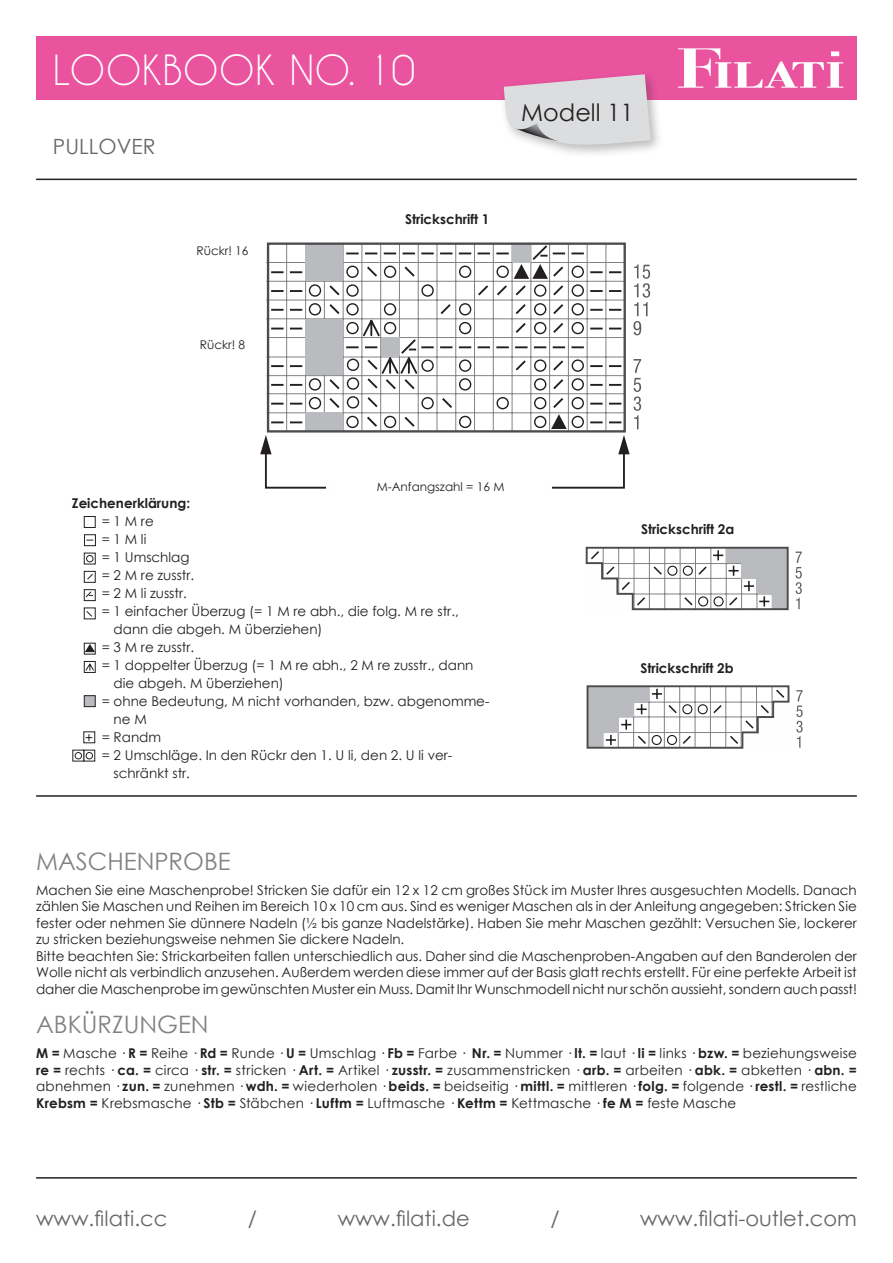
<style>
.page{position:relative;width:893px;height:1263px;background:#fff}
.page>*{position:absolute;margin:0;border:0;box-sizing:border-box;transform-origin:0 0}
.t1{font:39px "Caviar Dreams";color:#fff}
.t2{font:24px "Century Gothic";color:#808285}
.t3{font:24px "Century Gothic";color:#231f20}
.t4{font:21px "Century Gothic";color:#67676a}
.t5{font:13.5px/16.5px "Century Gothic";color:#231f20}
.t6{font:700 13.5px "Century Gothic";color:#231f20}
.t7{font:12px "Century Gothic";color:#231f20}
.s1{font-weight:700}
</style>
<div class="page">
<hr style="left:36px;top:1177px;width:821px;height:1px;background:#231f20">
<hr style="left:36px;top:179px;width:821px;height:1px;background:#231f20">
<div style="left:36px;top:36px;width:821px;height:64px;background:#ea549f"></div>
<svg style="left:678px;top:48px;width:165px;height:40px"></svg>
<div style="left:499px;top:70px;width:165px;height:88px;background:#231f20;opacity:.3"></div>
<svg style="left:504px;top:74px;width:147px;height:76px;background:#dcced7"></svg>
<hr style="left:36px;top:795px;width:821px;height:2px;background:#231f20">
<svg style="left:84px;top:750px;width:11px;height:11px"></svg>
<div style="left:86px;top:752px;width:7px;height:7px;border:1px solid #231f20;border-radius:50%"></div>
<svg style="left:72px;top:750px;width:12px;height:11px"></svg>
<div style="left:75px;top:752px;width:7px;height:7px;border:1px solid #231f20;border-radius:50%"></div>
<div style="left:83px;top:731px;width:12px;height:12px;background:#fefefe;border:1px solid #231f20"></div>
<svg style="left:85px;top:734px;width:7px;height:7px"></svg>
<div style="left:84px;top:695px;width:12px;height:12px;background:#babbbe;border:1px solid #231f20"></div>
<svg style="left:84px;top:661px;width:12px;height:12px"></svg>
<svg style="left:85px;top:663px;width:10px;height:8px"></svg>
<svg style="left:84px;top:643px;width:12px;height:11px"></svg>
<svg style="left:85px;top:643px;width:11px;height:10px"></svg>
<div style="left:84px;top:571px;width:12px;height:12px;background:#fefefe;border:1px solid #231f20"></div>
<svg style="left:87px;top:573px;width:6px;height:7px"></svg>
<svg style="left:84px;top:607px;width:12px;height:12px"></svg>
<div style="left:84px;top:589px;width:12px;height:12px;background:#fefefe;border:1px solid #231f20"></div>
<svg style="left:85px;top:591px;width:8px;height:7px"></svg>
<svg style="left:84px;top:553px;width:12px;height:11px"></svg>
<div style="left:86px;top:555px;width:7px;height:7px;border:1px solid #231f20;border-radius:50%"></div>
<svg style="left:84px;top:534px;width:12px;height:12px"></svg>
<div style="left:84px;top:516px;width:12px;height:12px;background:#fefefe;border:1px solid #231f20"></div>
<hr style="left:879px;top:686px;width:1px;height:62px;background:#808285">
<hr style="left:892px;top:686px;width:1px;height:62px;background:#808285">
<svg style="left:586px;top:685px;width:217px;height:64px"></svg>
<svg style="left:796px;top:552px;width:6px;height:57px"></svg>
<svg style="left:585px;top:546px;width:204px;height:65px"></svg>
<hr style="left:286px;top:244px;width:1px;height:187px;background:#808285">
<hr style="left:305px;top:244px;width:1px;height:187px;background:#808285">
<hr style="left:343px;top:244px;width:1px;height:187px;background:#808285">
<hr style="left:361px;top:244px;width:1px;height:187px;background:#808285">
<hr style="left:380px;top:244px;width:1px;height:187px;background:#808285">
<hr style="left:399px;top:244px;width:1px;height:187px;background:#808285">
<hr style="left:418px;top:244px;width:1px;height:187px;background:#808285">
<hr style="left:436px;top:244px;width:1px;height:187px;background:#808285">
<hr style="left:455px;top:244px;width:1px;height:187px;background:#808285">
<hr style="left:474px;top:244px;width:1px;height:187px;background:#808285">
<hr style="left:493px;top:244px;width:1px;height:187px;background:#808285">
<hr style="left:549px;top:244px;width:1px;height:187px;background:#808285">
<hr style="left:568px;top:244px;width:1px;height:187px;background:#808285">
<hr style="left:587px;top:244px;width:1px;height:187px;background:#808285">
<hr style="left:605px;top:244px;width:1px;height:187px;background:#808285">
<hr style="left:266px;top:318px;width:358px;height:1px;background:#808285">
<hr style="left:266px;top:300px;width:358px;height:1px;background:#808285">
<hr style="left:266px;top:281px;width:358px;height:1px;background:#808285">
<hr style="left:266px;top:262px;width:358px;height:1px;background:#808285">
<div style="left:265px;top:452px;width:360px;height:37px;border:2px solid #231f20"></div>
<svg style="left:618px;top:435px;width:12px;height:19px"></svg>
<svg style="left:260px;top:435px;width:12px;height:19px"></svg>
<div style="left:327px;top:481px;width:225px;height:10px;background:#fefefe"></div>
<svg style="left:270px;top:252px;width:353px;height:177px"></svg>
<svg style="left:514px;top:245px;width:35px;height:20px"></svg>
<svg style="left:308px;top:265px;width:277px;height:164px"></svg>
<svg style="left:633px;top:264px;width:17px;height:71px"></svg>
<svg style="left:634px;top:359px;width:7px;height:70px"></svg>
<div style="left:306px;top:413px;width:18px;height:18px;background:#babbbe"></div>
<div style="left:306px;top:262px;width:18px;height:19px;background:#babbbe"></div>
<div style="left:306px;top:356px;width:18px;height:19px;background:#babbbe"></div>
<div style="left:306px;top:337px;width:18px;height:19px;background:#babbbe"></div>
<div style="left:306px;top:319px;width:18px;height:18px;background:#babbbe"></div>
<div style="left:306px;top:244px;width:18px;height:18px;background:#babbbe"></div>
<div style="left:324px;top:413px;width:19px;height:18px;background:#babbbe"></div>
<div style="left:324px;top:262px;width:19px;height:19px;background:#babbbe"></div>
<div style="left:324px;top:356px;width:19px;height:19px;background:#babbbe"></div>
<div style="left:324px;top:337px;width:19px;height:19px;background:#babbbe"></div>
<div style="left:324px;top:319px;width:19px;height:18px;background:#babbbe"></div>
<div style="left:324px;top:244px;width:19px;height:18px;background:#babbbe"></div>
<div style="left:381px;top:337px;width:18px;height:19px;background:#babbbe"></div>
<div style="left:512px;top:244px;width:19px;height:18px;background:#babbbe"></div>
<div style="left:267px;top:242px;width:359px;height:190px;border:2px solid #4b4c4d"></div>
<h1 class="t1" style="left:53px;top:47px;width:364px">LOOKBOOK NO. 10</h1>
<h3 class="t4" style="left:53px;top:131px;width:104px">PULLOVER</h3>
<p class="t7" style="left:196px;top:242px;width:54px">Rückr! 16</p>
<p class="t7" style="left:200px;top:336px;width:47px">Rückr! 8</p>
<p class="t6" style="left:405px;top:209px;width:86px">Strickschrift 1</p>
<h2 class="t3" style="left:521px;top:96px;width:114px">Modell 11</h2>
<p class="t7" style="left:377px;top:478px;width:129px">M-Anfangszahl = 16 M</p>
<p class="t6" style="left:72px;top:492px;width:120px">Zeichenerklärung:</p>
<p class="t5" style="left:102px;top:512px;width:54px">= 1 M re</p>
<p class="t5" style="left:102px;top:530px;width:46px">= 1 M li</p>
<p class="t5" style="left:102px;top:548px;width:89px">= 1 Umschlag</p>
<p class="t5" style="left:102px;top:566px;width:94px">= 2 M re zusstr.</p>
<p class="t5" style="left:102px;top:584px;width:87px">= 2 M li zusstr.</p>
<p class="t5" style="left:102px;top:602px;width:359px">= 1 einfacher Überzug (= 1 M re abh., die folg. M re str.,</p>
<p class="t5" style="left:114px;top:620px;width:210px">dann die abgeh. M überziehen)</p>
<p class="t5" style="left:102px;top:638px;width:94px">= 3 M re zusstr.</p>
<p class="t5" style="left:102px;top:656px;width:373px">= 1 doppelter Überzug (= 1 M re abh., 2 M re zusstr., dann</p>
<p class="t5" style="left:114px;top:674px;width:172px">die abgeh. M überziehen)</p>
<p class="t5" style="left:102px;top:692px;width:389px">= ohne Bedeutung, M nicht vorhanden, bzw. abgenomme-</p>
<p class="t5" style="left:114px;top:710px;width:35px">ne M</p>
<p class="t5" style="left:102px;top:728px;width:61px">= Randm</p>
<p class="t5" style="left:102px;top:746px;width:352px">= 2 Umschläge. In den Rückr den 1. U li, den 2. U li ver-</p>
<p class="t5" style="left:114px;top:764px;width:78px">schränkt str.</p>
<h2 class="t2" style="left:36px;top:844px;width:196px">MASCHENPROBE</h2>
<p class="t6" style="left:641px;top:519px;width:95px">Strickschrift 2a</p>
<p class="t6" style="left:640px;top:658px;width:95px">Strickschrift 2b</p>
<p class="t5" style="left:36px;top:881px;width:822px">Machen Sie eine Maschenprobe! Stricken Sie dafür ein 12 x 12 cm großes Stück im Muster Ihres ausgesuchten Modells. Danach zählen Sie Maschen und Reihen im Bereich 10 x 10 cm aus. Sind es weniger Maschen als in der Anleitung angegeben: Stricken Sie fester oder nehmen Sie dünnere Nadeln (½ bis ganze Nadelstärke). Haben Sie mehr Maschen gezählt: Versuchen Sie, lockerer zu stricken beziehungsweise nehmen Sie dickere Nadeln.<br>Bitte beachten Sie: Strickarbeiten fallen unterschiedlich aus. Daher sind die Maschenproben-Angaben auf den Banderolen der Wolle nicht als verbindlich anzusehen. Außerdem werden diese immer auf der Basis glatt rechts erstellt. Für eine perfekte Arbeit ist daher die Maschenprobe im gewünschten Muster ein Muss. Damit Ihr Wunschmodell nicht nur schön aussieht, sondern auch passt!</p>
<h2 class="t2" style="left:36px;top:1007px;width:174px">ABKÜRZUNGEN</h2>
<p class="t5" style="left:36px;top:1045px;width:822px;text-align:justify"><span class="s1">M =</span> Masche · <span class="s1">R =</span> Reihe · <span class="s1">Rd =</span> Runde · <span class="s1">U =</span> Umschlag · <span class="s1">Fb =</span> Farbe · <span class="s1">Nr. =</span> Nummer · <span class="s1">lt. =</span> laut · <span class="s1">li =</span> links · <span class="s1">bzw. =</span> beziehungsweise <span class="s1">re =</span> rechts · <span class="s1">ca. =</span> circa · <span class="s1">str. =</span> stricken · <span class="s1">Art. =</span> Artikel · <span class="s1">zusstr. =</span> zusammenstricken · <span class="s1">arb. =</span> arbeiten · <span class="s1">abk. =</span> abketten · <span class="s1">abn. = </span>abnehmen · <span class="s1">zun. =</span> zunehmen · <span class="s1">wdh. =</span> wiederholen · <span class="s1">beids. =</span> beidseitig · <span class="s1">mittl. =</span> mittleren · <span class="s1">folg. =</span> folgende · <span class="s1">restl. =</span> restliche <span class="s1">Krebsm =</span> Krebsmasche · <span class="s1">Stb =</span> Stäbchen · <span class="s1">Luftm =</span> Luftmasche · <span class="s1">Kettm =</span> Kettmasche · <span class="s1">fe M =</span> feste Masche</p>
<h3 class="t4" style="left:36px;top:1204px;width:133px">www.filati.cc</h3>
<h3 class="t4" style="left:248px;top:1204px;width:11px">/</h3>
<h3 class="t4" style="left:338px;top:1204px;width:134px">www.filati.de</h3>
<h3 class="t4" style="left:550px;top:1204px;width:11px">/</h3>
<h3 class="t4" style="left:640px;top:1204px;width:218px">www.filati-outlet.com</h3>
</div>
